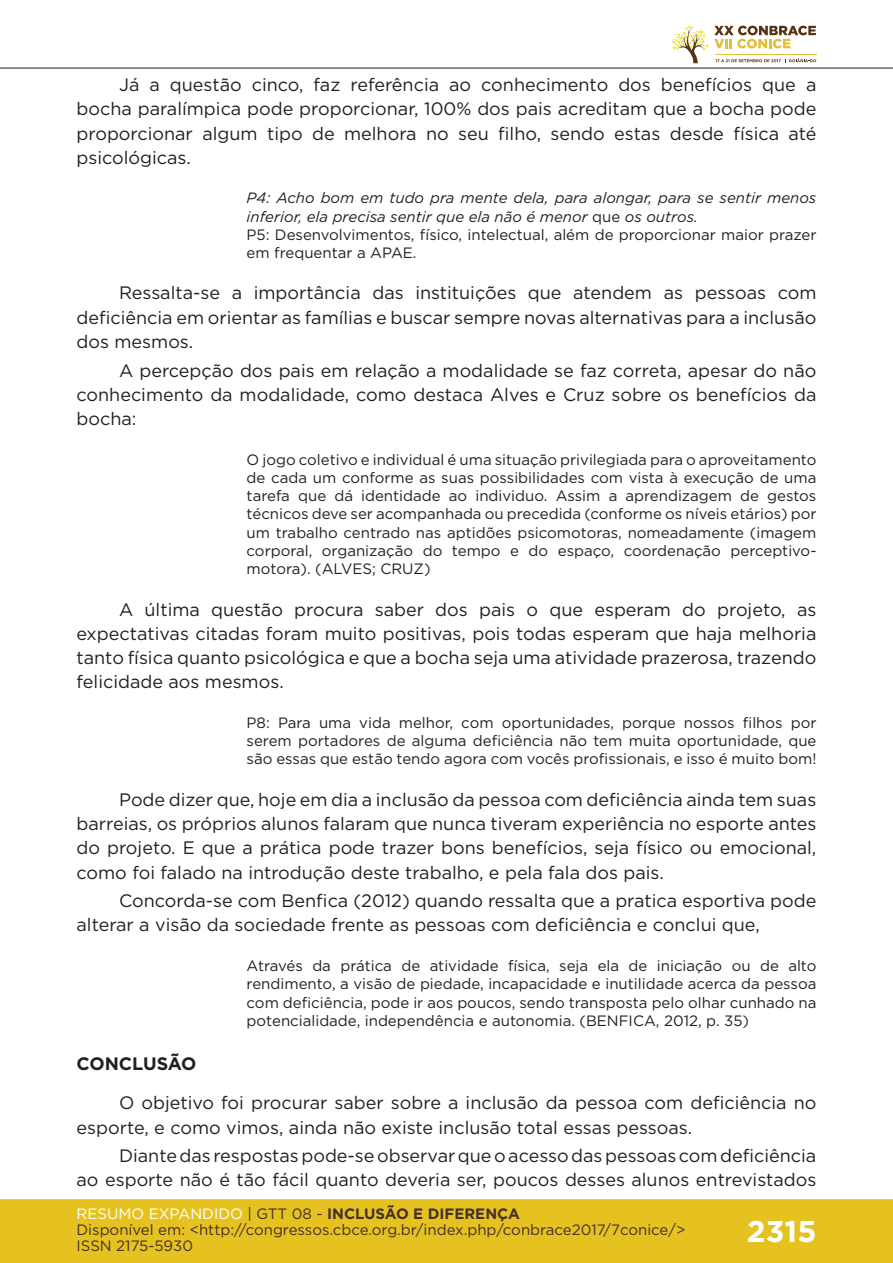
<style>
.page{position:relative;width:893px;height:1263px;background:#fff}
.page>*{position:absolute;margin:0;border:0;box-sizing:border-box;transform-origin:0 0}
.t1{font:700 30px "Gotham";color:#fff}
.t2{font:18px/24.3px "Gotham";color:#231f20;text-align:justify}
.t3{font:700 18px "Gotham";letter-spacing:-.01em;color:#231f20}
.t4{font:15px/18.3px "Gotham";color:#231f20;text-align:justify}
.t5{font:italic 15px/18.3px "Gotham";color:#231f20}
.t6{font:15px/16px "Gotham";color:#462f2a}
.s1{font-style:normal}
.s2{color:#fff}
.s3{color:#442f2a}
.s4{font-weight:700;color:#442f2a}
</style>
<div class="page">
<div style="left:0;top:1199px;width:893px;height:64px;background:#e6c221;border:2px solid #e6c221"></div>
<hr style="left:0;top:67px;width:893px;height:2px;background:#442f2a">
<svg style="left:672px;top:26px;width:144px;height:37px"></svg>
<p class="t2" style="left:77px;top:72px;width:741px;text-indent:43px">Já a questão cinco, faz referência ao conhecimento dos benefícios que a bocha paralímpica pode proporcionar, 100% dos pais acreditam que a bocha pode proporcionar algum tipo de melhora no seu filho, sendo estas desde física até psicológicas.</p>
<p class="t5" style="left:247px;top:189px;width:571px">P4: Acho bom em tudo pra mente dela, para alongar, para se sentir menos inferior, ela precisa sentir que ela não é menor <span class="s1">que</span> os outros.<br><span class="s1">P5: Desenvolvimentos, físico, intelectual, além de proporcionar maior prazer em frequentar a APAE.</span></p>
<p class="t2" style="left:77px;top:281px;width:741px;text-indent:43px">Ressalta-se a importância das instituições que atendem as pessoas com deficiência em orientar as famílias e buscar sempre novas alternativas para a inclusão dos mesmos.</p>
<p class="t2" style="left:77px;top:358px;width:741px;text-indent:43px">A percepção dos pais em relação a modalidade se faz correta, apesar do não conhecimento da modalidade, como destaca Alves e Cruz sobre os benefícios da bocha:</p>
<p class="t4" style="left:247px;top:450px;width:571px">O jogo coletivo e individual é uma situação privilegiada para o aproveitamento de cada um conforme as suas possibilidades com vista à execução de uma tarefa que dá identidade ao individuo. Assim a aprendizagem de gestos técnicos deve ser acompanhada ou precedida (conforme os níveis etários) por um trabalho centrado nas aptidões psicomotoras, nomeadamente (imagem corporal, organização do tempo e do espaço, coordenação perceptivo&shy;motora). (ALVES; CRUZ)</p>
<p class="t2" style="left:77px;top:597px;width:741px;text-indent:43px">A última questão procura saber dos pais o que esperam do projeto, as expectativas citadas foram muito positivas, pois todas esperam que haja melhoria tanto física quanto psicológica e que a bocha seja uma atividade prazerosa, trazendo felicidade aos mesmos.</p>
<p class="t4" style="left:247px;top:713px;width:571px">P8: Para uma vida melhor, com oportunidades, porque nossos filhos por serem portadores de alguma deficiência não tem muita oportunidade, que são essas que estão tendo agora com vocês profissionais, e isso é muito bom!</p>
<p class="t2" style="left:77px;top:787px;width:741px;text-indent:43px">Pode dizer que, hoje em dia a inclusão da pessoa com deficiência ainda tem suas barreias, os próprios alunos falaram que nunca tiveram experiência no esporte antes do projeto. E que a prática pode trazer bons benefícios, seja físico ou emocional, como foi falado na introdução deste trabalho, e pela fala dos pais.</p>
<p class="t2" style="left:77px;top:888px;width:741px;text-indent:43px">Concorda-se com Benfica (2012) quando ressalta que a pratica esportiva pode alterar a visão da sociedade frente as pessoas com deficiência e conclui que,</p>
<p class="t4" style="left:247px;top:956px;width:571px">Através da prática de atividade física, seja ela de iniciação ou de alto rendimento, a visão de piedade, incapacidade e inutilidade acerca da pessoa com deficiência, pode ir aos poucos, sendo transposta pelo olhar cunhado na potencialidade, independência e autonomia. (BENFICA, 2012, p. 35)</p>
<p class="t3" style="left:77px;top:1052px;width:122px">CONCLUSÃO</p>
<p class="t2" style="left:77px;top:1090px;width:741px;text-indent:43px">O objetivo foi procurar saber sobre a inclusão da pessoa com deficiência no esporte, e como vimos, ainda não existe inclusão total essas pessoas.</p>
<p class="t2" style="left:77px;top:1143px;width:741px;text-align:right">Diante das respostas pode-se observar que o acesso das pessoas com deficiência<br>ao esporte não é tão fácil quanto deveria ser, poucos desses alunos entrevistados</p>
<p class="t6" style="left:77px;top:1205px;width:610px"><span class="s2">RESUMO EXPANDIDO</span> <span class="s3">| GTT 08 -</span> <span class="s4">INCLUSÃO E DIFERENÇA<br></span>Disponível em: &lt;http://congressos.cbce.org.br/index.php/conbrace2017/7conice/&gt;<br>ISSN 2175-5930</p>
<h1 class="t1" style="left:747px;top:1212px;width:71px">2315</h1>
</div>
